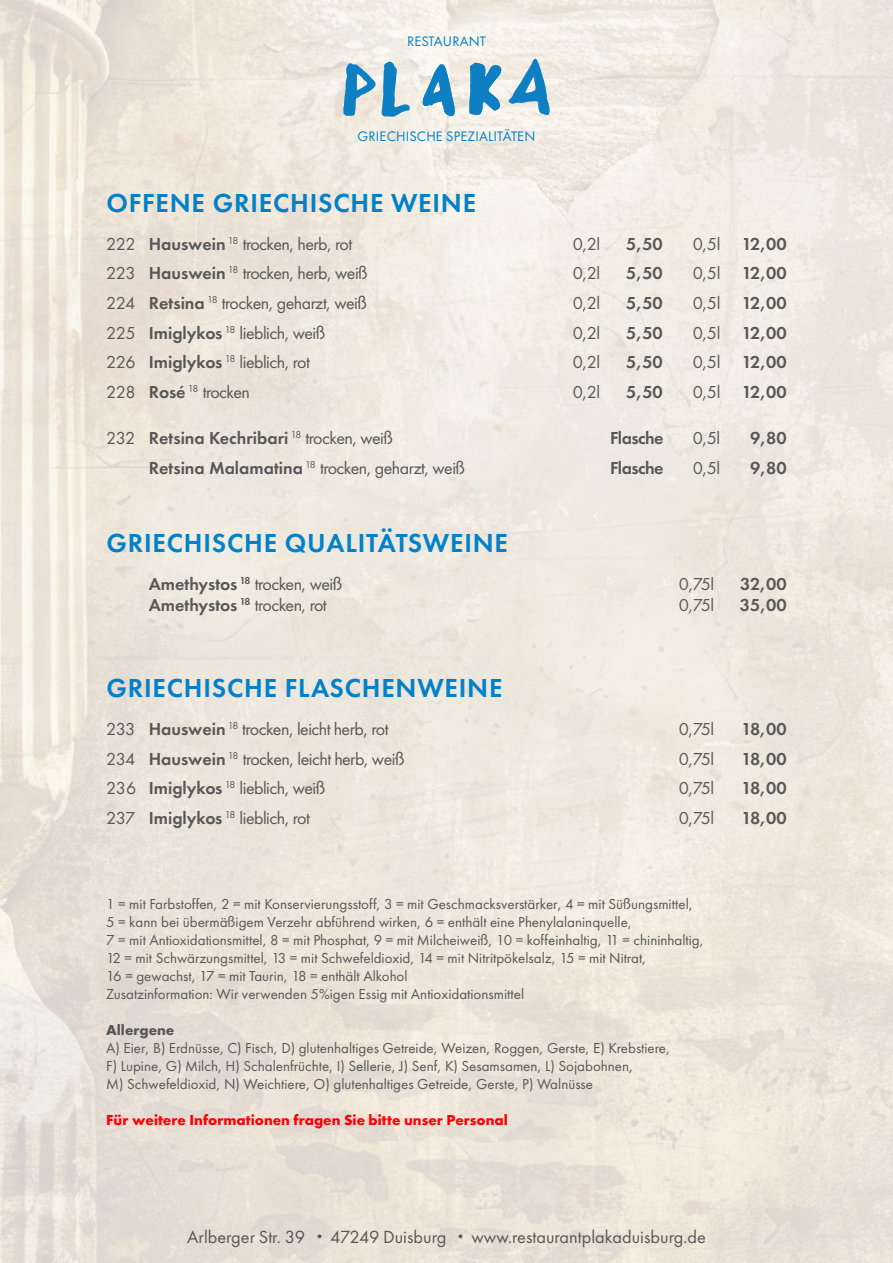
<style>
.page{position:relative;width:893px;height:1263px;background:#fff}
.page>*{position:absolute;margin:0;border:0;box-sizing:border-box;transform-origin:0 0}
.t1{font:600 27px "Futura PT";letter-spacing:.03em;color:#0081c9}
.t2{font:18.3px "Futura PT";color:#575756}
.t3{font:18px "Futura PT";letter-spacing:-.03em;color:#575756}
.t4{font:600 18px "Futura PT";color:#575756}
.t5{font:600 18px "Futura PT";letter-spacing:-.03em;color:#575756}
.t6{font:15px/18px "Futura PT";color:#575756}
.t7{font:700 15px "Futura PT";color:#f00}
.t8{font:700 15px "Futura PT";color:#575756}
.t9{font:14.25px "Futura PT";letter-spacing:.01em;color:#0380c4}
.s1{font-weight:600}
.s2{font-weight:400}
.s3{font-size:13.65px}
</style>
<div class="page">
<svg style="left:509px;top:59px;width:41px;height:56px"></svg>
<svg style="left:423px;top:64px;width:32px;height:53px"></svg>
<svg style="left:343px;top:62px;width:67px;height:55px"></svg>
<svg style="left:469px;top:63px;width:32px;height:52px"></svg>
<p class="t9" style="left:407px;top:33px;width:80px">RESTAURANT</p>
<p class="t9" style="left:358px;top:128px;width:179px">GRIECHISCHE SPEZIALITÄTEN</p>
<h1 class="t1" style="left:106px;top:186px;width:371px">OFFENE GRIECHISCHE WEINE</h1>
<p class="t3" style="left:106px;top:233px;width:247px">222 <span class="s1">Hauswein</span> <sup>18</sup> trocken, herb, rot</p>
<p class="t3" style="left:573px;top:233px;width:29px">0,2l</p>
<p class="t4" style="left:626px;top:233px;width:38px">5,50</p>
<p class="t4" style="left:693px;top:233px;width:95px"><span class="s2">0,5l</span> 12,00</p>
<p class="t3" style="left:106px;top:263px;width:263px">223 <span class="s1">Hauswein</span> <sup>18</sup> trocken, herb, weiß</p>
<p class="t3" style="left:573px;top:263px;width:29px">0,2l</p>
<p class="t4" style="left:626px;top:262px;width:38px">5,50</p>
<p class="t4" style="left:693px;top:262px;width:95px"><span class="s2">0,5l</span> 12,00</p>
<p class="t3" style="left:106px;top:292px;width:262px">224 <span class="s1">Retsina</span> <sup>18</sup> trocken, geharzt, weiß</p>
<p class="t3" style="left:573px;top:292px;width:29px">0,2l</p>
<p class="t4" style="left:626px;top:292px;width:38px">5,50</p>
<p class="t4" style="left:693px;top:292px;width:95px"><span class="s2">0,5l</span> 12,00</p>
<p class="t3" style="left:106px;top:322px;width:221px">225 <span class="s1">Imiglykos</span> <sup>18</sup> lieblich, weiß</p>
<p class="t3" style="left:573px;top:322px;width:29px">0,2l</p>
<p class="t4" style="left:626px;top:321px;width:38px">5,50</p>
<p class="t4" style="left:693px;top:321px;width:95px"><span class="s2">0,5l</span> 12,00</p>
<p class="t3" style="left:106px;top:351px;width:205px">226 <span class="s1">Imiglykos</span> <sup>18</sup> lieblich, rot</p>
<p class="t3" style="left:573px;top:351px;width:29px">0,2l</p>
<p class="t4" style="left:626px;top:351px;width:38px">5,50</p>
<p class="t4" style="left:693px;top:351px;width:95px"><span class="s2">0,5l</span> 12,00</p>
<p class="t3" style="left:106px;top:381px;width:145px">228 <span class="s1">Rosé</span> <sup>18</sup> trocken</p>
<p class="t3" style="left:573px;top:381px;width:29px">0,2l</p>
<p class="t4" style="left:626px;top:380px;width:38px">5,50</p>
<p class="t4" style="left:693px;top:380px;width:95px"><span class="s2">0,5l</span> 12,00</p>
<p class="t4" style="left:106px;top:427px;width:288px"><span class="s2">232</span> Retsina Kechribari <sup>18</sup> <span class="s2">trocken, weiß</span></p>
<p class="t5" style="left:610px;top:427px;width:55px">Flasche</p>
<p class="t3" style="left:693px;top:427px;width:29px">0,5l</p>
<p class="t4" style="left:750px;top:427px;width:38px">9,80</p>
<p class="t3" style="left:149px;top:457px;width:318px"><span class="s1">Retsina Malamatina</span> <sup>18</sup> trocken, geharzt, weiß</p>
<p class="t5" style="left:610px;top:456px;width:55px">Flasche</p>
<p class="t3" style="left:693px;top:457px;width:29px">0,5l</p>
<p class="t4" style="left:750px;top:456px;width:38px">9,80</p>
<h1 class="t1" style="left:106px;top:526px;width:403px">GRIECHISCHE QUALITÄTSWEINE</h1>
<p class="t3" style="left:149px;top:573px;width:195px"><span class="s1">Amethystos</span> <sup>18</sup> trocken, weiß</p>
<p class="t3" style="left:679px;top:573px;width:37px">0,75l</p>
<p class="t4" style="left:740px;top:572px;width:48px">32,00</p>
<p class="t3" style="left:149px;top:594px;width:179px"><span class="s1">Amethystos</span> <sup>18</sup> trocken, rot</p>
<p class="t3" style="left:679px;top:594px;width:37px">0,75l</p>
<p class="t4" style="left:740px;top:593px;width:48px">35,00</p>
<h1 class="t1" style="left:106px;top:671px;width:398px">GRIECHISCHE FLASCHENWEINE</h1>
<p class="t3" style="left:106px;top:718px;width:284px">233 <span class="s1">Hauswein</span> <sup>18</sup> trocken, leicht herb, rot</p>
<p class="t3" style="left:679px;top:718px;width:37px">0,75l</p>
<p class="t4" style="left:741px;top:718px;width:47px">18,00</p>
<p class="t3" style="left:106px;top:748px;width:300px">234 <span class="s1">Hauswein</span> <sup>18</sup> trocken, leicht herb, weiß</p>
<p class="t3" style="left:679px;top:748px;width:37px">0,75l</p>
<p class="t4" style="left:741px;top:747px;width:47px">18,00</p>
<p class="t3" style="left:106px;top:777px;width:221px">236 <span class="s1">Imiglykos</span> <sup>18</sup> lieblich, weiß</p>
<p class="t3" style="left:679px;top:777px;width:37px">0,75l</p>
<p class="t4" style="left:741px;top:777px;width:47px">18,00</p>
<p class="t3" style="left:106px;top:807px;width:205px">237 <span class="s1">Imiglykos</span> <sup>18</sup> lieblich, rot</p>
<p class="t3" style="left:679px;top:807px;width:37px">0,75l</p>
<p class="t4" style="left:741px;top:806px;width:47px">18,00</p>
<p class="t6" style="left:106px;top:895px;width:599px">1 = mit Farbstoffen, 2 = mit Konservierungsstoff, 3 = mit Geschmacksverstärker, 4 = mit Süßungsmittel, 5 = kann bei übermäßigem Verzehr abführend wirken, 6 = enthält eine Phenylalaninquelle,<br>7 = mit Antioxidationsmittel, 8 = mit Phosphat, 9 = mit Milcheiweiß, 10 = koffeinhaltig, 11 = chininhaltig, 12 = mit Schwärzungsmittel, 13 = mit Schwefeldioxid, 14 = mit Nitritpökelsalz, 15 = mit Nitrat,<br>16 = gewachst, 17 = mit Taurin, 18 = enthält Alkohol<br>Zusatzinformation: Wir verwenden 5%igen Essig mit Antioxidationsmittel</p>
<p class="t8" style="left:106px;top:1020px;width:70px">Allergene</p>
<p class="t6" style="left:106px;top:1039px;width:565px">A) Eier, B) Erdnüsse, C) Fisch, D) glutenhaltiges Getreide, Weizen, Roggen, Gerste, E) Krebstiere,<br>F) Lupine, G) Milch, H) Schalenfrüchte, I) Sellerie, J) Senf, K) Sesamsamen, L) Sojabohnen,<br>M) Schwefeldioxid, N) Weichtiere, O) glutenhaltiges Getreide, Gerste, P) Walnüsse</p>
<p class="t7" style="left:106px;top:1110px;width:403px">Für weitere Informationen fragen Sie bitte unser Personal</p>
<p class="t2" style="left:187px;top:1226px;width:520px">Arlberger Str. 39 <span class="s3">•</span> 47249 Duisburg <span class="s3">•</span> www.restaurantplakaduisburg.de</p>
</div>
